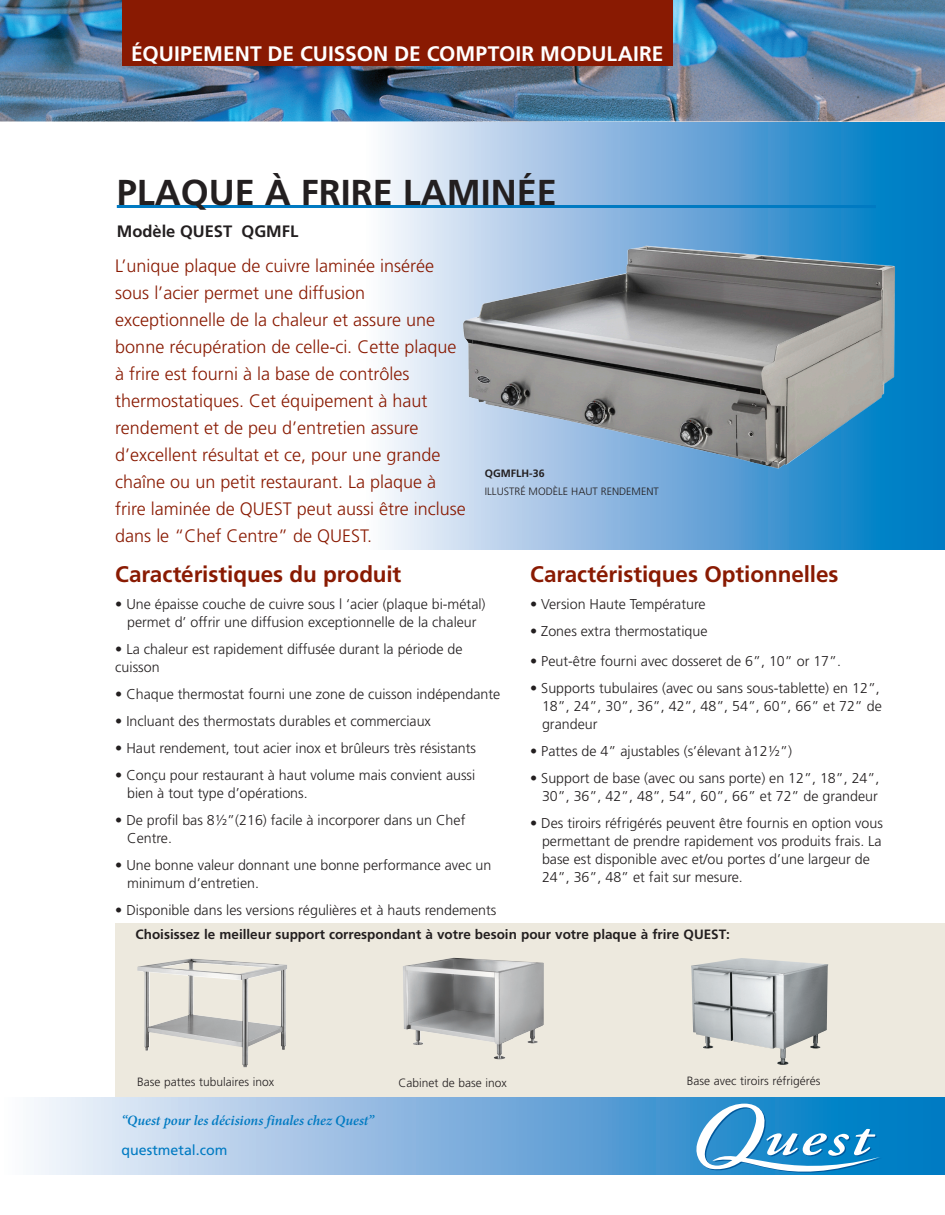
<style>
.page{position:relative;width:945px;height:1215px;background:#fff}
.page>*{position:absolute;margin:0;border:0;box-sizing:border-box;transform-origin:0 0}
.t1{font:700 36px "Frutiger";color:#231f20}
.subhead{font:700 22.5px "Frutiger";letter-spacing:-.005em;color:#891a02}
.PAGENAME-1_BOLD_17_2{font:700 21px "Frutiger";color:#fff}
.Intro_Text{font:300 18px/27px "Frutiger";color:#891a02}
.Mode{font:700 16.5px "Frutiger";color:#231f20}
.Body_9_5pt{font:300 14.25px/18px "Frutiger";color:#231f20}
.Body_9_5pt-2{font:italic 600 14.25px "Minion Pro";color:#007ac2}
.Body_9_5pt-3{font:14.25px "Frutiger";color:#007ac2}
.Text_Format{font:700 13.5px "Frutiger";color:#231f20}
.Text_Format-2{font:300 12px "Frutiger";color:#231f20}
.Body_9_5pt-4{font:300 10.65px/18px "Frutiger";color:#231f20}
.s1{font-weight:700}
</style>
<div class="page">
<div style="left:364px;top:121px;width:581px;height:429px;background:linear-gradient(to right,#fff3fb,#0070c0)"></div>
<div style="left:115px;top:924px;width:830px;height:174px;background:#ede9de"></div>
<img style="left:0;top:0;width:945px;height:121px">
<div style="left:0;top:1098px;width:945px;height:76px;background:linear-gradient(to right,#fff3fb,#0070bf)"></div>
<svg style="left:696px;top:1104px;width:186px;height:69px"></svg>
<hr style="left:117px;top:205px;width:759px;height:3px;background:#007ac2">
<img style="left:691px;top:958px;width:137px;height:107px">
<img style="left:137px;top:959px;width:150px;height:108px">
<img style="left:403px;top:958px;width:141px;height:101px">
<div style="left:122px;top:0;width:550px;height:65px;background:#891a02"></div>
<img style="left:459px;top:212px;width:437px;height:257px">
<p class="PAGENAME-1_BOLD_17_2" style="left:131px;top:42px;width:534px">ÉQUIPEMENT DE CUISSON DE COMPTOIR MODULAIRE</p>
<p class="t1" style="left:117px;top:171px;width:442px">PLAQUE À FRIRE LAMINÉE</p>
<p class="Mode" style="left:117px;top:221px;width:183px">Modèle QUEST QGMFL</p>
<p class="Intro_Text" style="left:115px;top:252px;width:352px">L’unique plaque de cuivre laminée insérée sous l’acier permet une diffusion exceptionnelle de la chaleur et assure une bonne récupération de celle-ci. Cette plaque à frire est fourni à la base de contrôles thermostatiques. Cet équipement à haut rendement et de peu d’entretien assure d’excellent résultat et ce, pour une grande chaîne ou un petit restaurant. La plaque à frire laminée de QUEST peut aussi être incluse dans le “Chef Centre” de QUEST.</p>
<p class="Body_9_5pt-4" style="left:485px;top:464px;width:175px"><span class="s1">QGMFLH-36<br></span>ILLUSTRÉ MODÈLE HAUT RENDEMENT</p>
<p class="subhead" style="left:115px;top:561px;width:288px">Caractéristiques du produit</p>
<p class="Body_9_5pt" style="left:115px;top:595px;width:372px;text-align:center">• Une épaisse couche de cuivre sous l ‘acier (plaque bi-métal) permet d’ offrir une diffusion exceptionnelle de la chaleur</p>
<p class="Body_9_5pt" style="left:115px;top:640px;width:349px">• La chaleur est rapidement diffusée durant la période de cuisson</p>
<p class="Body_9_5pt" style="left:115px;top:685px;width:387px">• Chaque thermostat fourni une zone de cuisson indépendante</p>
<p class="Body_9_5pt" style="left:115px;top:712px;width:317px">• Incluant des thermostats durables et commerciaux</p>
<p class="Body_9_5pt" style="left:115px;top:739px;width:362px">• Haut rendement, tout acier inox et brûleurs très résistants</p>
<p class="Body_9_5pt" style="left:127px;top:766px;width:350px;text-indent:-12px">• Conçu pour restaurant à haut volume mais convient aussi bien à tout type d’opérations.</p>
<p class="Body_9_5pt" style="left:127px;top:811px;width:340px;text-indent:-12px">• De profil bas 8½”(216) facile à incorporer dans un Chef<br>Centre.</p>
<p class="Body_9_5pt" style="left:127px;top:856px;width:366px;text-indent:-12px">• Une bonne valeur donnant une bonne performance avec un minimum d‘entretien.</p>
<p class="Body_9_5pt" style="left:115px;top:901px;width:383px">• Disponible dans les versions régulières et à hauts rendements</p>
<p class="subhead" style="left:530px;top:561px;width:310px">Caractéristiques Optionnelles</p>
<p class="Body_9_5pt" style="left:530px;top:595px;width:177px">• Version Haute Température</p>
<p class="Body_9_5pt" style="left:530px;top:622px;width:179px">• Zones extra thermostatique</p>
<p class="Body_9_5pt" style="left:530px;top:652px;width:312px">• Peut-être fourni avec dosseret de 6”, 10” or 17”.</p>
<p class="Body_9_5pt" style="left:542px;top:679px;width:341px;text-indent:-12px">• Supports tubulaires (avec ou sans sous-tablette) en 12”,<br>18”, 24”, 30”, 36”, 42”, 48”, 54”, 60”, 66” et 72” de grandeur</p>
<p class="Body_9_5pt" style="left:530px;top:742px;width:263px">• Pattes de 4” ajustables (s’élevant à12½”)</p>
<p class="Body_9_5pt" style="left:530px;top:769px;width:351px;text-align:right">• Support de base (avec ou sans porte) en 12”, 18”, 24”,<br>30”, 36”, 42”, 48”, 54”, 60”, 66” et 72” de grandeur</p>
<p class="Body_9_5pt" style="left:542px;top:814px;width:342px;text-indent:-12px">• Des tiroirs réfrigérés peuvent être fournis en option vous permettant de prendre rapidement vos produits frais. La base est disponible avec et/ou portes d’une largeur de 24”, 36”, 48” et fait sur mesure.</p>
<p class="Text_Format" style="left:136px;top:926px;width:596px">Choisissez le meilleur support correspondant à votre besoin pour votre plaque à frire QUEST:</p>
<p class="Text_Format-2" style="left:137px;top:1075px;width:139px">Base pattes tubulaires inox</p>
<p class="Text_Format-2" style="left:398px;top:1076px;width:110px">Cabinet de base inox</p>
<p class="Text_Format-2" style="left:687px;top:1074px;width:135px">Base avec tiroirs réfrigérés</p>
<p class="Body_9_5pt-2" style="left:122px;top:1111px;width:254px">“Quest pour les décisions finales chez Quest”</p>
<p class="Body_9_5pt-3" style="left:122px;top:1141px;width:108px">questmetal.com</p>
</div>
